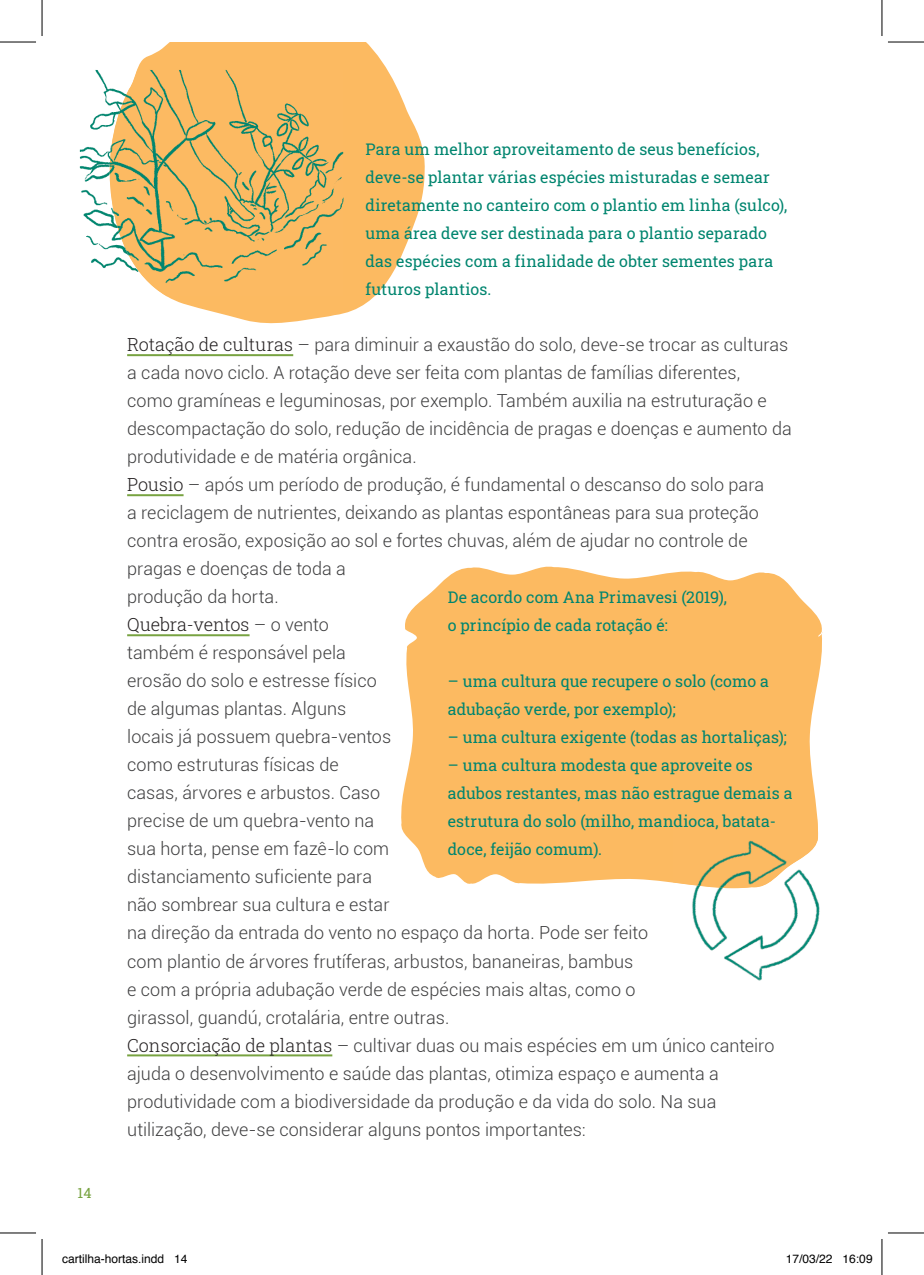
<style>
.page{position:relative;width:924px;height:1275px;background:#fff}
.page>*{position:absolute;margin:0;border:0;box-sizing:border-box;transform-origin:0 0}
.t1{font:300 18px/28px "Roboto";letter-spacing:.005em;color:#3e3e3f}
.t2{font:300 18px "Roboto Slab";color:#231f20}
.t3{font:16px/28px "Roboto Slab";letter-spacing:.01em;color:#00856f}
.t4{font:14px "Roboto Slab";color:#78a341}
.t5{font:12px "Helvetica";color:#000}
.s1{font-family:"Roboto Slab";color:#231f20}
.s2{font-family:"Roboto";color:#3e3e3f}
</style>
<div class="page">
<svg style="left:137px;top:42px;width:288px;height:282px;fill:#fcba61"></svg>
<img style="left:80px;top:70px;width:26px;height:199px">
<img style="left:106px;top:70px;width:237px;height:226px">
<svg style="left:401px;top:566px;width:422px;height:318px;background:#fcbf6e"></svg>
<img style="left:692px;top:819px;width:131px;height:162px">
<img style="left:672px;top:819px;width:145px;height:69px">
<hr style="left:127px;top:354px;width:166px;height:2px;background:#78a341">
<hr style="left:127px;top:494px;width:56px;height:2px;background:#78a341">
<hr style="left:127px;top:634px;width:122px;height:2px;background:#78a341">
<hr style="left:127px;top:1054px;width:205px;height:2px;background:#78a341">
<hr style="left:0;top:42px;width:36px;height:1px;background:#000">
<hr style="left:887px;top:42px;width:36px;height:1px;background:#000">
<hr style="left:0;top:1232px;width:36px;height:1px;background:#000">
<hr style="left:887px;top:1232px;width:36px;height:1px;background:#000">
<hr style="left:42px;top:0;width:1px;height:36px;background:#000">
<hr style="left:42px;top:1239px;width:1px;height:36px;background:#000">
<hr style="left:881px;top:0;width:1px;height:36px;background:#000">
<hr style="left:881px;top:1239px;width:1px;height:36px;background:#000">
<p class="t3" style="left:365px;top:135px;width:423px">Para um melhor aproveitamento de seus benefícios, deve-se plantar várias espécies misturadas e semear diretamente no canteiro com o plantio em linha (sulco), uma área deve ser destinada para o plantio separado das espécies com a finalidade de obter sementes para futuros plantios.</p>
<p class="t1" style="left:127px;top:330px;width:666px"><span class="s1">Rotação de culturas</span> – para diminuir a exaustão do solo, deve-se trocar as culturas a cada novo ciclo. A rotação deve ser feita com plantas de famílias diferentes,<br>como gramíneas e leguminosas, por exemplo. Também auxilia na estruturação e descompactação do solo, redução de incidência de pragas e doenças e aumento da produtividade e de matéria orgânica.</p>
<p class="t4" style="left:78px;top:1183px;width:15px">14</p>
<p class="t1" style="left:127px;top:470px;width:638px"><span class="s1">Pousio</span> – após um período de produção, é fundamental o descanso do solo para a reciclagem de nutrientes, deixando as plantas espontâneas para sua proteção contra erosão, exposição ao sol e fortes chuvas, além de ajudar no controle de pragas e doenças de toda a<br>produção da horta.</p>
<p class="t2" style="left:127px;top:612px;width:203px">Quebra-ventos <span class="s2">– o vento</span></p>
<p class="t1" style="left:127px;top:638px;width:648px">também é responsável pela<br>erosão do solo e estresse físico<br>de algumas plantas. Alguns<br>locais já possuem quebra-ventos<br>como estruturas físicas de<br>casas, árvores e arbustos. Caso<br>precise de um quebra-vento na<br>sua horta, pense em fazê-lo com<br>distanciamento suficiente para<br>não sombrear sua cultura e estar<br>na direção da entrada do vento no espaço da horta. Pode ser feito<br>com plantio de árvores frutíferas, arbustos, bananeiras, bambus<br>e com a própria adubação verde de espécies mais altas, como o<br>girassol, guandú, crotalária, entre outras.<br><span class="s1">Consorciação de plantas</span> – cultivar duas ou mais espécies em um único canteiro ajuda o desenvolvimento e saúde das plantas, otimiza espaço e aumenta a produtividade com a biodiversidade da produção e da vida do solo. Na sua utilização, deve-se considerar alguns pontos importantes:</p>
<p class="t3" style="left:447px;top:583px;width:280px">De acordo com Ana Primavesi (2019), o princípio de cada rotação é:</p>
<p class="t3" style="left:447px;top:667px;width:322px">– uma cultura que recupere o solo (como a adubação verde, por exemplo);</p>
<p class="t3" style="left:447px;top:723px;width:340px">– uma cultura exigente (todas as hortaliças);</p>
<p class="t3" style="left:447px;top:751px;width:346px">– uma cultura modesta que aproveite os adubos restantes, mas não estrague demais a estrutura do solo (milho, mandioca, batata&shy;doce, feijão comum).</p>
<p class="t5" style="left:62px;top:1249px;width:127px">cartilha-hortas.indd 14</p>
<p class="t5" style="left:785px;top:1249px;width:88px">17/03/22 16:09</p>
</div>
